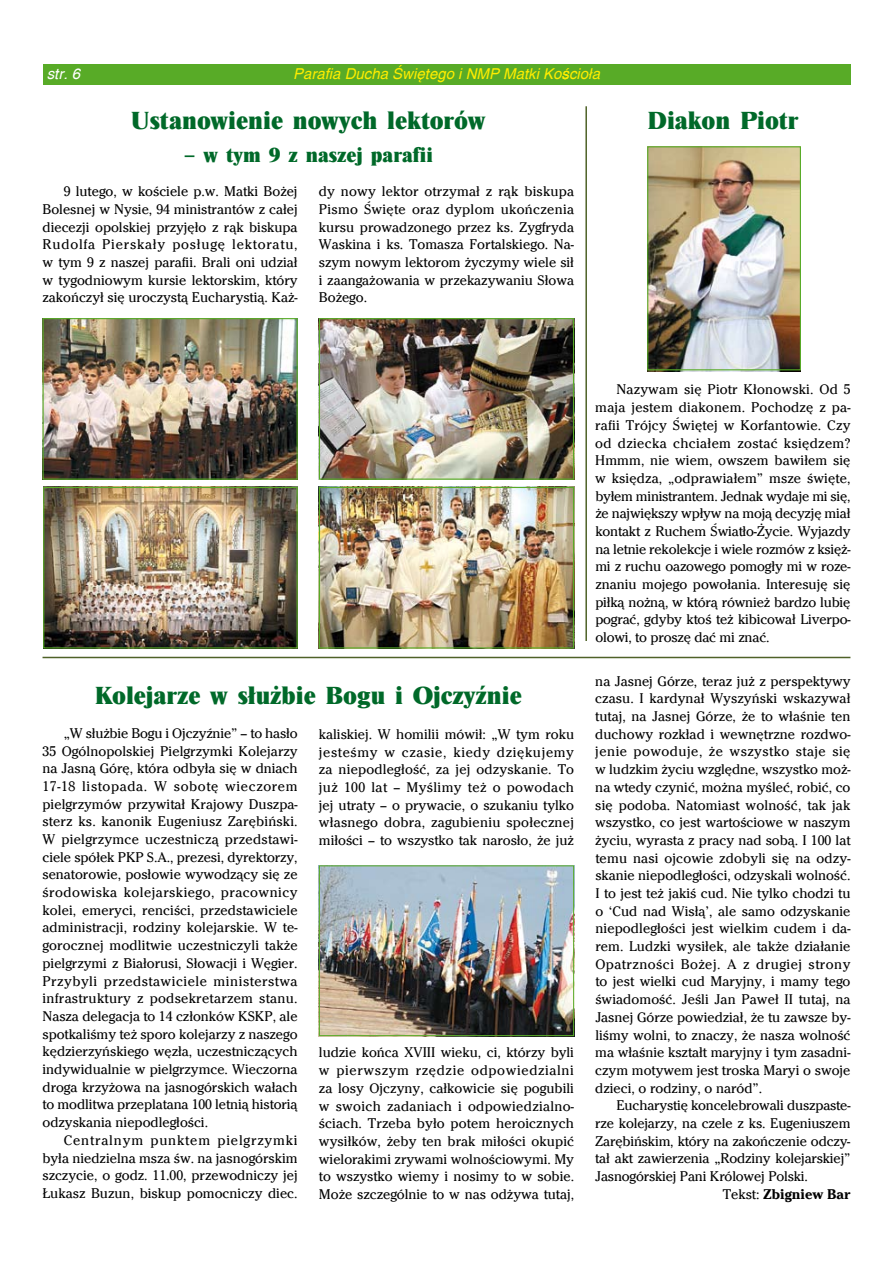
<style>
.page{position:relative;width:893px;height:1263px;background:#fff}
.page>*{position:absolute;margin:0;border:0;box-sizing:border-box;transform-origin:0 0}
.t1{font:800 25.5px "Nimbus Roman DEE";color:#006929}
.t2{font:800 21px "Nimbus Roman DEE";color:#006929}
.t3{font:italic 15px "Switzerland";color:#ffed00}
.t4{font:italic 15px "Switzerland";color:#fff}
.t5{font:14.55px/17.7px "Cheltenham Itc TEE";color:#000;text-align:justify}
.t6{font:700 14.55px "Cheltenham Itc TEE";color:#000}
.s1{font-weight:400}
</style>
<div class="page">
<div style="left:43px;top:64px;width:807px;height:21px;background:#58ab27"></div>
<img style="left:321px;top:867px;width:251px;height:167px">
<div style="left:319px;top:865px;width:255px;height:171px;border:1px solid #58ab27"></div>
<img style="left:45px;top:320px;width:251px;height:158px">
<div style="left:43px;top:318px;width:255px;height:162px;border:1px solid #58ab27"></div>
<img style="left:321px;top:320px;width:251px;height:158px">
<div style="left:319px;top:318px;width:255px;height:162px;border:1px solid #58ab27"></div>
<img style="left:45px;top:489px;width:251px;height:157px">
<div style="left:43px;top:487px;width:255px;height:161px;border:1px solid #58ab27"></div>
<img style="left:321px;top:489px;width:251px;height:157px">
<div style="left:319px;top:487px;width:255px;height:161px;border:1px solid #58ab27"></div>
<img style="left:647px;top:148px;width:154px;height:224px">
<div style="left:647px;top:146px;width:154px;height:224px;border:1px solid #58ab27"></div>
<hr style="left:43px;top:657px;width:807px;height:1px;background:#4f6228">
<hr style="left:585px;top:106px;width:2px;height:535px;background:#4f6228">
<p class="t4" style="left:47px;top:65px;width:35px">str. 6</p>
<p class="t3" style="left:293px;top:65px;width:308px">Parafia Ducha Œwiêtego i NMP Matki Koœcio³a</p>
<h1 class="t1" style="left:131px;top:106px;width:356px">Ustanowienie nowych lektorów</h1>
<h1 class="t1" style="left:648px;top:106px;width:152px">Diakon Piotr</h1>
<h2 class="t2" style="left:184px;top:143px;width:251px">– w tym 9 z naszej parafii</h2>
<p class="t5" style="left:319px;top:182px;width:257px">dy nowy lektor otrzymał z rąk biskupa Pismo Święte oraz dyplom ukończenia kursu prowadzonego przez ks. Zygfryda Waskina i ks. Tomasza Fortalskiego. Na&shy;szym nowym lektorom życzymy wiele sił i zaangażowania w przekazywaniu Słowa Bożego.</p>
<p class="t5" style="left:43px;top:182px;width:257px;text-indent:21px">9 lutego, w kościele p.w. Matki Bożej Bolesnej w Nysie, 94 ministrantów z całej diecezji opolskiej przyjęło z rąk biskupa Rudolfa Pierskały posługę lektoratu, w tym 9 z naszej parafii. Brali oni udział w tygodniowym kursie lektorskim, który zakończył się uroczystą Eucharystią. Każ-</p>
<p class="t5" style="left:595px;top:380px;width:257px;text-indent:21px">Nazywam się Piotr Kłonowski. Od 5 maja jestem diakonem. Pochodzę z pa&shy;rafii Trójcy Świętej w Korfantowie. Czy od dziecka chciałem zostać księdzem?<br>Hmmm, nie wiem, owszem bawiłem się w księdza, „odprawiałem” msze święte, byłem ministrantem. Jednak wydaje mi się, że największy wpływ na moją decyzję miał kontakt z Ruchem Światło-Życie. Wyjazdy na letnie rekolekcje i wiele rozmów z księż&shy;mi z ruchu oazowego pomogły mi w roze&shy;znaniu mojego powołania. Interesuję się piłką nożną, w którą również bardzo lubię pograć, gdyby ktoś też kibicował Liverpo&shy;olowi, to proszę dać mi znać.</p>
<h1 class="t1" style="left:95px;top:681px;width:428px">Kolejarze w służbie Bogu i Ojczyźnie</h1>
<p class="t5" style="left:595px;top:671px;width:257px">na Jasnej Górze, teraz już z perspektywy czasu. I kardynał Wyszyński wskazywał tutaj, na Jasnej Górze, że to właśnie ten duchowy rozkład i wewnętrzne rozdwo&shy;jenie powoduje, że wszystko staje się w ludzkim życiu względne, wszystko moż&shy;na wtedy czynić, można myśleć, robić, co się podoba. Natomiast wolność, tak jak wszystko, co jest wartościowe w naszym życiu, wyrasta z pracy nad sobą. I 100 lat temu nasi ojcowie zdobyli się na odzy&shy;skanie niepodległości, odzyskali wolność.<br>I to jest też jakiś cud. Nie tylko chodzi tu o ‘Cud nad Wisłą’, ale samo odzyskanie niepodległości jest wielkim cudem i da&shy;rem. Ludzki wysiłek, ale także działanie Opatrzności Bożej. A z drugiej strony to jest wielki cud Maryjny, i mamy tego świadomość. Jeśli Jan Paweł II tutaj, na Jasnej Górze powiedział, że tu zawsze by&shy;liśmy wolni, to znaczy, że nasza wolność ma właśnie kształt maryjny i tym zasadni&shy;czym motywem jest troska Maryi o swoje dzieci, o rodziny, o naród”.</p>
<p class="t5" style="left:617px;top:1096px;width:235px">Eucharystię koncelebrowali duszpaste-</p>
<p class="t5" style="left:595px;top:1114px;width:257px">rze kolejarzy, na czele z ks. Eugeniuszem</p>
<p class="t5" style="left:595px;top:1131px;width:257px">Zarębińskim, który na zakończenie odczy-</p>
<p class="t5" style="left:595px;top:1149px;width:257px">tał akt zawierzenia „Rodziny kolejarskiej”</p>
<p class="t5" style="left:595px;top:1167px;width:214px">Jasnogórskiej Pani Królowej Polski.</p>
<p class="t6" style="left:723px;top:1185px;width:129px"><span class="s1">Tekst:</span> Zbigniew Bar</p>
<p class="t5" style="left:43px;top:724px;width:257px;text-indent:21px">„W służbie Bogu i Ojczyźnie” – to hasło 35 Ogólnopolskiej Pielgrzymki Kolejarzy na Jasną Górę, która odbyła się w dniach 17-18 listopada. W sobotę wieczorem pielgrzymów przywitał Krajowy Duszpa&shy;sterz ks. kanonik Eugeniusz Zarębiński.<br>W pielgrzymce uczestniczą przedstawi&shy;ciele spółek PKP S.A., prezesi, dyrektorzy, senatorowie, posłowie wywodzący się ze środowiska kolejarskiego, pracownicy kolei, emeryci, renciści, przedstawiciele administracji, rodziny kolejarskie. W te&shy;gorocznej modlitwie uczestniczyli także pielgrzymi z Białorusi, Słowacji i Węgier.<br>Przybyli przedstawiciele ministerstwa infrastruktury z podsekretarzem stanu.<br>Nasza delegacja to 14 członków KSKP, ale spotkaliśmy też sporo kolejarzy z naszego kędzierzyńskiego węzła, uczestniczących indywidualnie w pielgrzymce. Wieczorna droga krzyżowa na jasnogórskich wałach to modlitwa przeplatana 100 letnią historią odzyskania niepodległości.</p>
<p class="t5" style="left:43px;top:1131px;width:257px;text-indent:21px">Centralnym punktem pielgrzymki była niedzielna msza św. na jasnogórskim szczycie, o godz. 11.00, przewodniczy jej Łukasz Buzun, biskup pomocniczy diec.</p>
<p class="t5" style="left:319px;top:725px;width:257px">kaliskiej. W homilii mówił: „W tym roku jesteśmy w czasie, kiedy dziękujemy za niepodległość, za jej odzyskanie. To już 100 lat – Myślimy też o powodach jej utraty – o prywacie, o szukaniu tylko własnego dobra, zagubieniu społecznej miłości – to wszystko tak narosło, że już</p>
<p class="t5" style="left:319px;top:1043px;width:257px">ludzie końca XVIII wieku, ci, którzy byli w pierwszym rzędzie odpowiedzialni za losy Ojczyny, całkowicie się pogubili w swoich zadaniach i odpowiedzialno&shy;ściach. Trzeba było potem heroicznych wysiłków, żeby ten brak miłości okupić wielorakimi zrywami wolnościowymi. My to wszystko wiemy i nosimy to w sobie.<br>Może szczególnie to w nas odżywa tutaj,</p>
</div>
